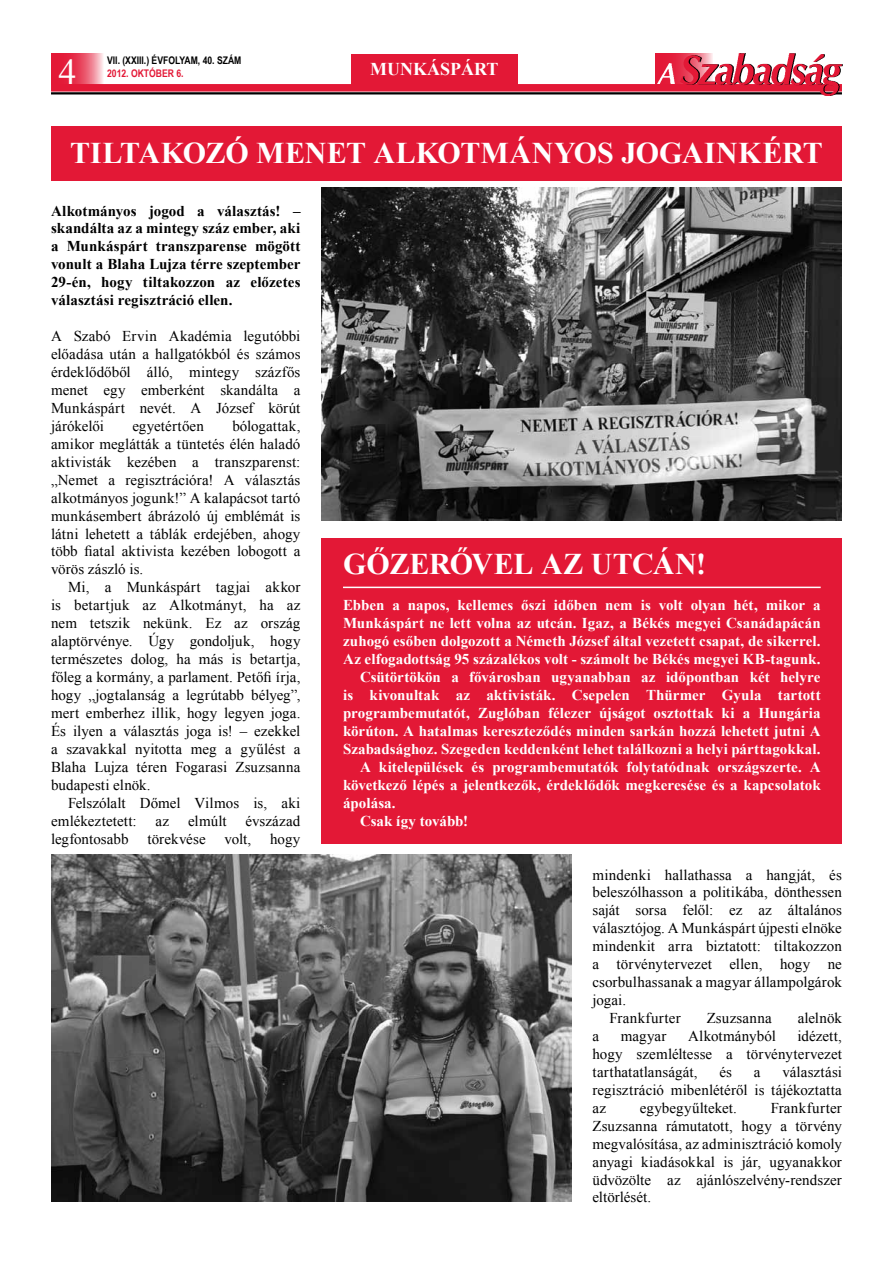
<style>
.page{position:relative;width:893px;height:1263px;background:#fff}
.page>*{position:absolute;margin:0;border:0;box-sizing:border-box;transform-origin:0 0}
.t1{font:36px "Times New Roman";color:#fff}
.t2{font:700 30px "Times New Roman";letter-spacing:-.005em;color:#fff}
.t3{font:700 18px "Times New Roman";color:#fff}
.t4{font:15px/18px "Times New Roman";letter-spacing:.005em;color:#000;text-align:justify}
.t5{font:700 15px "Times New Roman";color:#fff}
.t6{font:700 15px/18px "Times New Roman";letter-spacing:.005em;color:#000;text-align:justify}
.t7{font:700 10.5px "Arial Narrow";color:#000}
.t8{font:700 10.5px "Arial Narrow";color:#e31836}
</style>
<div class="page">
<div style="left:655px;top:54px;width:58px;height:30px;background:#e31836"></div>
<svg style="left:51px;top:54px;width:52px;height:30px;background:#e94f66"></svg>
<hr style="left:51px;top:92px;width:791px;height:2px;background:#000">
<div style="left:51px;top:84px;width:791px;height:8px;background:#e31836"></div>
<img style="left:657px;top:54px;width:184px;height:41px">
<img style="left:657px;top:64px;width:18px;height:19px">
<div style="left:351px;top:54px;width:166px;height:31px;background:#e31836"></div>
<div style="left:51px;top:126px;width:791px;height:55px;background:#e31836"></div>
<img style="left:322px;top:187px;width:520px;height:334px">
<img style="left:51px;top:855px;width:520px;height:347px">
<div style="left:322px;top:538px;width:520px;height:306px;background:#e31836"></div>
<hr style="left:343px;top:587px;width:478px;height:1px;background:#fff">
<h1 class="t1" style="left:58px;top:48px;width:19px">4</h1>
<p class="t7" style="left:107px;top:52px;width:136px">VII. (XXIII.) ÉVFOLYAM, 40. SZÁM</p>
<p class="t8" style="left:107px;top:65px;width:78px">2012. OKTÓBER 6.</p>
<p class="t3" style="left:370px;top:57px;width:130px">MUNKÁSPÁRT</p>
<h2 class="t2" style="left:70px;top:133px;width:73px">Tiltak</h2>
<h2 class="t2" style="left:183px;top:133px;width:302px">ozó menet alkotmán</h2>
<h2 class="t2" style="left:554px;top:133px;width:249px">yos jogainkért</h2>
<p class="t6" style="left:51px;top:201px;width:251px">Alkotmányos jogod a választás! – skandálta az a mintegy száz ember, aki a Munkáspárt transzparense mögött vonult a Blaha Lujza térre szeptember 29-én, hogy tiltakozzon az előzetes választási regisztráció ellen.</p>
<p class="t4" style="left:51px;top:327px;width:251px">A Szabó Ervin Akadémia legutóbbi előadása után a hallgatókból és számos érdeklődőből álló, mintegy százfős menet egy emberként skandálta a Munkáspárt nevét. A József körút járókelői</p>
<p class="t4" style="left:51px;top:417px;width:251px;text-indent:181px">bólogattak, amikor meglátták a tüntetés élén haladó aktivisták kezében a transzparenst: „Nemet a regisztrációra! A választás alkotmányos jogunk!” A kalapácsot tartó munkásembert ábrázoló új emblémát is látni lehetett a táblák erdejében, ahogy több fiatal aktivista kezében lobogott a vörös zászló is.</p>
<p class="t4" style="left:51px;top:578px;width:251px;text-indent:17px">Mi, a Munkáspárt tagjai akkor is betartjuk az Alkotmányt, ha az nem tetszik nekünk. Ez az ország alaptörvénye. Úgy gondoljuk, hogy természetes dolog, ha más is betartja, főleg a kormány, a parlament. Petőfi írja, hogy „jogtalanság a legrútabb bélyeg”, mert emberhez illik, hogy legyen joga.<br>És ilyen a választás joga is! – ezekkel a szavakkal nyitotta meg a gyűlést a Blaha Lujza téren Fogarasi Zsuzsanna budapesti elnök.</p>
<p class="t4" style="left:51px;top:793px;width:251px;text-indent:17px">Felszólalt Dőmel Vilmos is, aki emlékeztetett:</p>
<p class="t4" style="left:132px;top:417px;width:73px">egyetértően</p>
<p class="t4" style="left:156px;top:811px;width:15px">az</p>
<p class="t4" style="left:188px;top:811px;width:40px">elmúlt</p>
<p class="t4" style="left:245px;top:811px;width:56px">évszázad</p>
<p class="t4" style="left:51px;top:829px;width:79px">legfontosabb</p>
<p class="t4" style="left:147px;top:829px;width:60px">törekvése</p>
<p class="t4" style="left:225px;top:829px;width:28px">volt,</p>
<p class="t4" style="left:270px;top:829px;width:32px">hogy</p>
<h2 class="t2" style="left:343px;top:544px;width:365px">Gőzerővel az utcán!</h2>
<p class="t5" style="left:343px;top:595px;width:479px">Ebben a napos, kellemes őszi időben nem is volt olyan hét, mikor a</p>
<p class="t5" style="left:343px;top:613px;width:479px">Munkáspárt ne lett volna az utcán. Igaz, a Békés megyei Csanádapácán</p>
<p class="t5" style="left:343px;top:631px;width:479px">zuhogó esőben dolgozott a Németh József által vezetett csapat, de sikerrel.</p>
<p class="t5" style="left:343px;top:649px;width:479px">Az elfogadottság 95 százalékos volt - számolt be Békés megyei KB-tagunk.</p>
<p class="t5" style="left:360px;top:667px;width:462px">Csütörtökön a fővárosban ugyanabban az időpontban két helyre</p>
<p class="t5" style="left:343px;top:685px;width:479px">is kivonultak az aktivisták. Csepelen Thürmer Gyula tartott</p>
<p class="t5" style="left:343px;top:702px;width:479px">programbemutatót, Zuglóban félezer újságot osztottak ki a Hungária</p>
<p class="t5" style="left:343px;top:720px;width:479px">körúton. A hatalmas kereszteződés minden sarkán hozzá lehetett jutni A</p>
<p class="t5" style="left:343px;top:738px;width:479px">Szabadsághoz. Szegeden keddenként lehet találkozni a helyi párttagokkal.</p>
<p class="t5" style="left:360px;top:756px;width:462px">A kitelepülések és programbemutatók folytatódnak országszerte. A</p>
<p class="t5" style="left:343px;top:774px;width:479px">következő lépés a jelentkezők, érdeklődők megkeresése és a kapcsolatok</p>
<p class="t5" style="left:343px;top:792px;width:54px">ápolása.</p>
<p class="t5" style="left:360px;top:810px;width:110px">Csak így tovább!</p>
<p class="t4" style="left:592px;top:865px;width:251px">mindenki hallathassa a hangját, és</p>
<p class="t4" style="left:592px;top:883px;width:251px">beleszólhasson a politikába, dönthessen</p>
<p class="t4" style="left:592px;top:901px;width:251px">saját sorsa felől: ez az általános</p>
<p class="t4" style="left:592px;top:919px;width:251px">választójog. A Munkáspárt újpesti elnöke</p>
<p class="t4" style="left:592px;top:937px;width:251px">mindenkit arra biztatott: tiltakozzon</p>
<p class="t4" style="left:592px;top:955px;width:251px">a törvénytervezet ellen, hogy ne</p>
<p class="t4" style="left:592px;top:973px;width:251px">csorbulhassanak a magyar állampolgárok</p>
<p class="t4" style="left:592px;top:991px;width:35px">jogai.</p>
<p class="t4" style="left:609px;top:1009px;width:73px">Frankfurter</p>
<p class="t4" style="left:707px;top:1009px;width:67px">Zsuzsanna</p>
<p class="t4" style="left:798px;top:1009px;width:46px">alelnök</p>
<p class="t4" style="left:592px;top:1027px;width:8px">a</p>
<p class="t4" style="left:621px;top:1027px;width:47px">magyar</p>
<p class="t4" style="left:688px;top:1027px;width:89px">Alkotmányból</p>
<p class="t4" style="left:592px;top:1027px;width:251px;text-indent:205px">idézett, hogy szemléltesse a törvénytervezet tarthatatlanságát,</p>
<p class="t4" style="left:592px;top:1062px;width:251px;text-indent:190px">választási regisztráció mibenlétéről is tájékoztatta az</p>
<p class="t4" style="left:719px;top:1062px;width:14px">és</p>
<p class="t4" style="left:754px;top:1062px;width:8px">a</p>
<p class="t4" style="left:592px;top:1098px;width:251px;text-indent:178px">Frankfurter Zsuzsanna rámutatott, hogy a törvény megvalósítása, az adminisztráció komoly anyagi kiadásokkal is jár, ugyanakkor üdvözölte az ajánlószelvény-rendszer eltörlését.</p>
<p class="t4" style="left:640px;top:1098px;width:99px">egybegyűlteket.</p>
</div>
